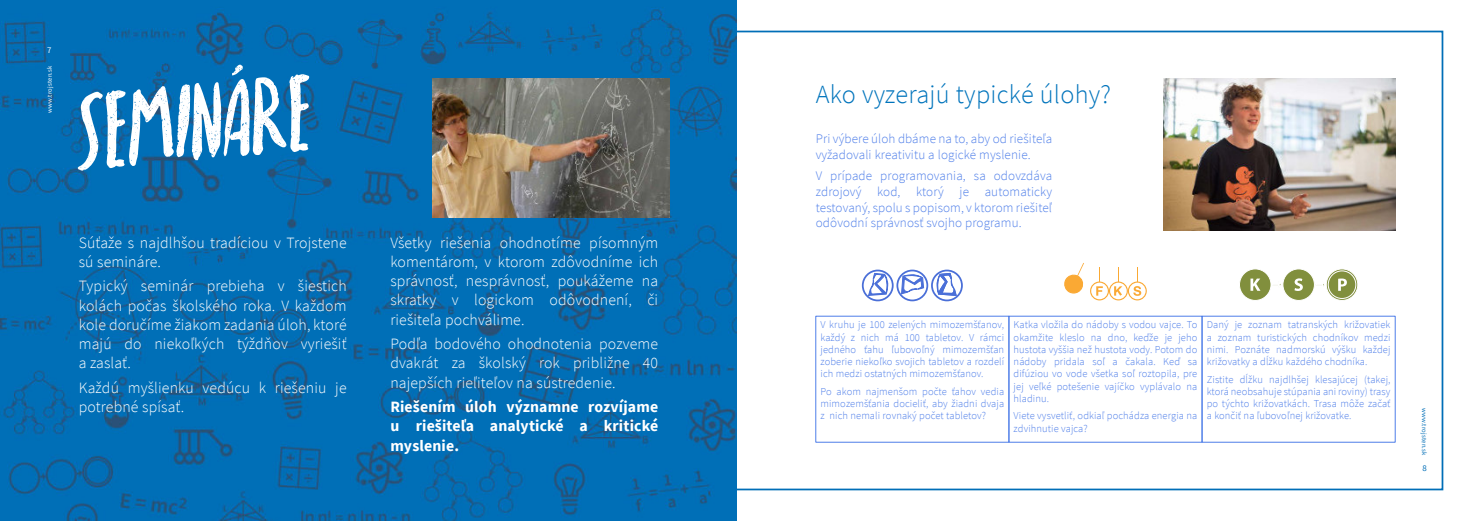
<style>
.page{position:relative;width:1474px;height:521px;background:#fff}
.page>*{position:absolute;margin:0;border:0;box-sizing:border-box;transform-origin:0 0}
.t1{font:105.17px "Reckless";color:#fff}
.t2{font:300 26.25px "Source Sans Pro";letter-spacing:.01em;color:#0074bc}
.t3{font:300 15.75px/19.2px "Source Sans Pro";letter-spacing:.01em;color:#fff;text-align:justify}
.t4{font:700 15.75px/19.2px "Source Sans Pro";letter-spacing:.01em;color:#fff;text-align:justify}
.t5{font:300 13.12px/15.8px "Source Sans Pro";letter-spacing:.01em;color:#4e7ee9}
.t6{font:300 10.5px/12.2px "Source Sans Pro";letter-spacing:.01em;color:#4e7ee9;text-align:justify}
.t7{font:8.75px "Source Sans Pro";color:#006eb7}
.t8{font:8.75px "Source Sans Pro";color:#fff}
.t9{font:6.56px "Source Sans Pro";letter-spacing:.04em;color:#006eb7}
.t10{font:6.56px "Source Sans Pro";letter-spacing:.04em;color:#fff}
</style>
<div class="page">
<img style="left:0;top:0;width:737px;height:521px">
<svg style="left:1064px;top:263px;width:20px;height:31px"></svg>
<svg style="left:1090px;top:268px;width:56px;height:32px"></svg>
<div style="left:1008px;top:316px;width:194px;height:127px;border:1px solid #4e7ee9"></div>
<div style="left:815px;top:316px;width:194px;height:127px;border:1px solid #4e7ee9"></div>
<div style="left:1201px;top:316px;width:194px;height:127px;border:1px solid #4e7ee9"></div>
<svg style="left:901px;top:272px;width:22px;height:22px"></svg>
<svg style="left:936px;top:273px;width:20px;height:23px"></svg>
<svg style="left:868px;top:273px;width:19px;height:23px"></svg>
<div style="left:861px;top:270px;width:32px;height:31px;border:2px solid #4a6fd8;border-radius:50%"></div>
<div style="left:896px;top:270px;width:32px;height:31px;border:2px solid #4a6fd8;border-radius:50%"></div>
<div style="left:931px;top:270px;width:31px;height:31px;border:2px solid #4a6fd8;border-radius:50%"></div>
<svg style="left:1325px;top:269px;width:32px;height:32px"></svg>
<div style="left:1282px;top:269px;width:32px;height:32px;background:#818f3d;border:1px solid #fff;border-radius:50%"></div>
<div style="left:1239px;top:269px;width:32px;height:32px;background:#818f3d;border:1px solid #fff;border-radius:50%"></div>
<svg style="left:1327px;top:270px;width:29px;height:29px"></svg>
<svg style="left:1250px;top:279px;width:10px;height:12px"></svg>
<svg style="left:1294px;top:278px;width:8px;height:13px"></svg>
<svg style="left:1338px;top:278px;width:8px;height:13px"></svg>
<img style="left:433px;top:79px;width:236px;height:139px">
<img style="left:1163px;top:79px;width:232px;height:151px">
<p class="t8" style="left:47px;top:47px;width:6px">7</p>
<p class="t10" style="left:47px;top:113px;width:49px;rotate:-90deg">www.trojsten.sk</p>
<h1 class="t1" style="left:70px;top:92px;width:237px;rotate:-5deg">semináre</h1>
<h3 class="t3" style="left:79px;top:234px;width:269px">Súťaže s najdlhšou tradíciou v Trojstene sú semináre.</h3>
<h3 class="t3" style="left:79px;top:278px;width:269px">Typický seminár prebieha v šiestich kolách počas školského roka. V každom kole doručíme žiakom zadania úloh, ktoré majú do niekoľkých týždňov vyriešiť a zaslať.</h3>
<h3 class="t3" style="left:79px;top:379px;width:269px">Každú myšlienku vedúcu k riešeniu je potrebné spísať.</h3>
<h3 class="t3" style="left:390px;top:234px;width:269px">Všetky riešenia ohodnotíme písomným komentárom, v ktorom zdôvodníme ich správnosť, nesprávnosť, poukážeme na skratky v logickom odôvodnení, či riešiteľa pochválime.</h3>
<h3 class="t3" style="left:390px;top:336px;width:269px">Podľa bodového ohodnotenia pozveme dvakrát za školský rok približne 40 najepších rieľiteľov na sústredenie.</h3>
<h3 class="t4" style="left:390px;top:399px;width:269px">Riešením úloh významne rozvíjame u riešiteľa analytické a kritické myslenie.</h3>
<h2 class="t2" style="left:815px;top:84px;width:297px">Ako vyzerajú typické úlohy?</h2>
<p class="t5" style="left:815px;top:132px;width:238px">Pri výbere úloh dbáme na to, aby od riešiteľa vyžadovali kreativitu a logické myslenie.</p>
<p class="t5" style="left:815px;top:169px;width:238px;text-align:justify">V prípade programovania, sa odovzdáva zdrojový kod, ktorý je automaticky testovaný, spolu s popisom, v ktorom riešiteľ odôvodní správnosť svojho programu.</p>
<p class="t6" style="left:820px;top:320px;width:185px">V kruhu je 100 zelených mimozemšťanov, každý z nich má 100 tabletov. V rámci jedného ťahu ľubovoľný mimozemšťan zoberie niekoľko svojich tabletov a rozdelí ich medzi ostatných mimozemšťanov.</p>
<p class="t6" style="left:820px;top:386px;width:185px">Po akom najmenšom počte ťahov vedia mimozemšťania docieliť, aby žiadni dvaja z nich nemali rovnaký počet tabletov?</p>
<p class="t6" style="left:1013px;top:320px;width:185px">Katka vložila do nádoby s vodou vajce. To okamžite kleslo na dno, keďže je jeho hustota vyššia než hustota vody. Potom do nádoby pridala soľ a čakala. Keď sa difúziou vo vode všetka soľ roztopila, pre jej veľké potešenie vajíčko vyplávalo na hladinu.</p>
<p class="t6" style="left:1013px;top:411px;width:185px">Viete vysvetliť, odkiaľ pochádza energia na zdvihnutie vajca?</p>
<p class="t6" style="left:1206px;top:320px;width:185px">Daný je zoznam tatranských križovatiek a zoznam turistických chodníkov medzi nimi. Poznáte nadmorskú výšku každej križovatky a dĺžku každého chodníka.</p>
<p class="t6" style="left:1206px;top:374px;width:185px">Zistite dĺžku najdlhšej klesajúcej (takej, ktorá neobsahuje stúpania ani roviny) trasy po týchto križovatkách. Trasa môže začať a končiť na ľubovoľnej križovatke.</p>
<p class="t9" style="left:1426px;top:408px;width:49px;rotate:90deg">www.trojsten.sk</p>
<p class="t7" style="left:1422px;top:464px;width:6px">8</p>
</div>
